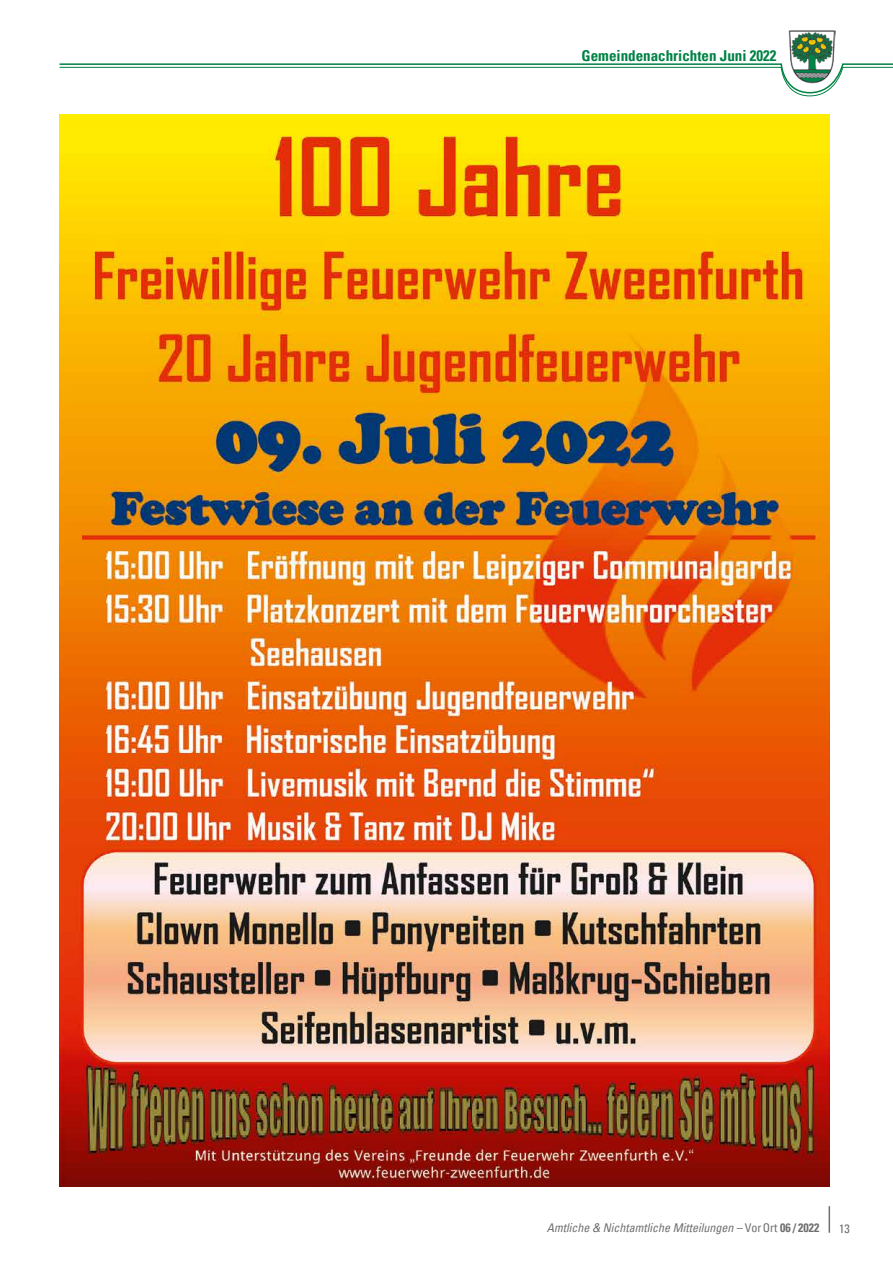
<style>
.page{position:relative;width:893px;height:1263px;background:#fff}
.page>*{position:absolute;margin:0;border:0;box-sizing:border-box;transform-origin:0 0}
.t1{font:700 condensed 15px "Univers";color:#008245}
.t2{font:italic condensed 12px "Univers";color:#6e6e6e}
.t3{font:condensed 12px "Univers";color:#6e6e6e}
.s1{font-style:normal}
.s2{font-weight:700;font-style:normal}
</style>
<div class="page">
<svg style="left:829px;top:1206px;width:1px;height:27px"></svg>
<img style="left:788px;top:30px;width:47px;height:33px">
<svg style="left:59px;top:63px;width:834px;height:33px"></svg>
<img style="left:60px;top:115px;width:769px;height:1071px">
<p class="t1" style="left:581px;top:46px;width:196px">Gemeindenachrichten Juni 2022</p>
<p class="t2" style="left:547px;top:1220px;width:274px">Amtliche &amp; Nichtamtliche Mitteilungen – <span class="s1">VorOrt</span> <span class="s2">06 / 2022</span></p>
<p class="t3" style="left:839px;top:1221px;width:12px">13</p>
</div>
